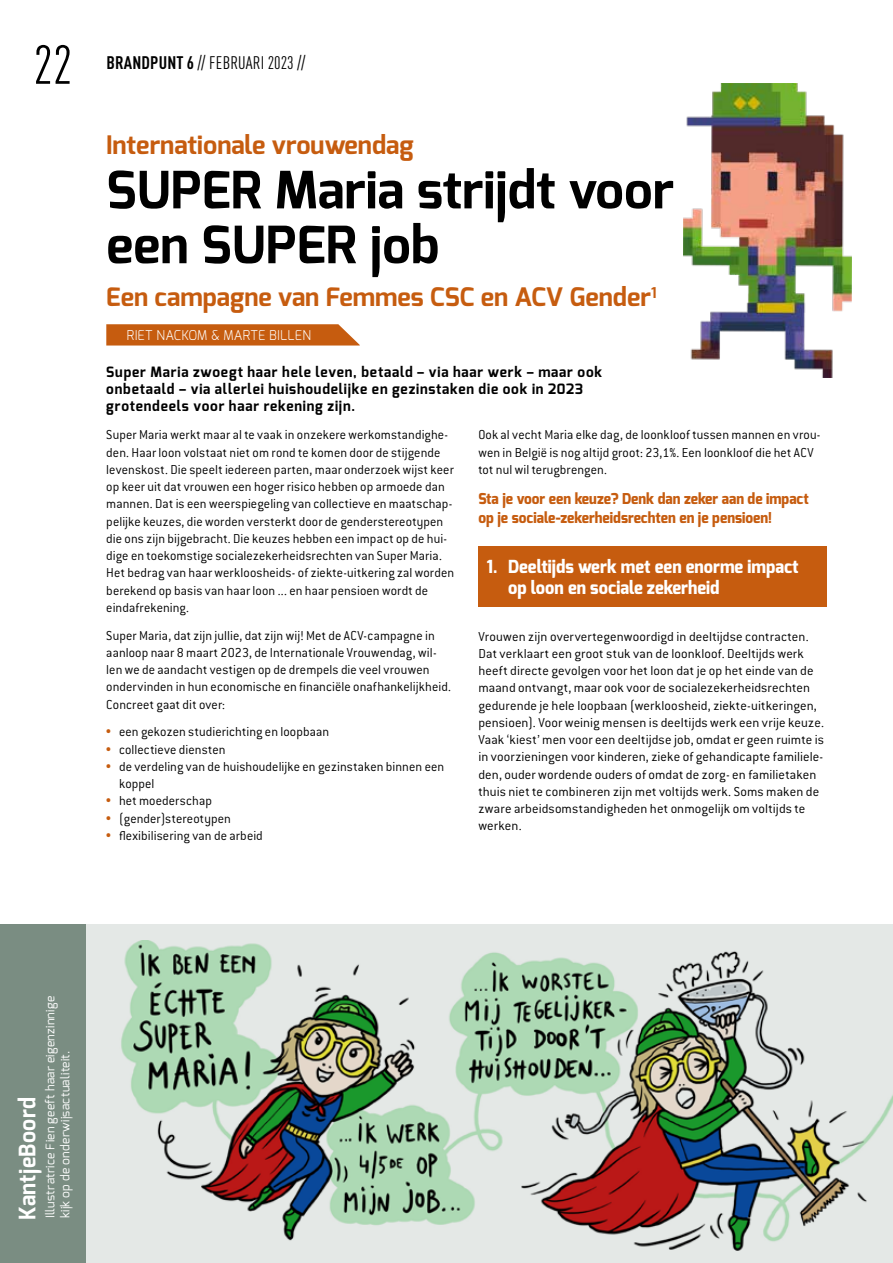
<style>
.page{position:relative;width:893px;height:1263px;background:#fff}
.page>*{position:absolute;margin:0;border:0;box-sizing:border-box;transform-origin:0 0}
.t1{font:condensed 54px "DINOT";color:#000}
.t2{font:700 51.3px/54.9px "Exo";color:#000}
.t3{font:700 25.5px "Exo";color:#c65c0f}
.t4{font:700 22.65px "Exo";letter-spacing:.02em;color:#fff;scale:.95 1}
.t5{font:800 18px/21px "Exo";color:#fff;scale:.93 1}
.t6{font:condensed 18px "DINOT";letter-spacing:.01em;color:#000}
.t7{font:800 15px/19.5px "Exo";color:#c65c0f;scale:.93 1}
.t8{font:300 14.25px/17.2px "Conduit ITC";letter-spacing:.005em;color:#000}
.t9{font:700 14.25px/17.2px "Exo";letter-spacing:.055em;color:#000}
.t10{font:300 13.5px "Exo";letter-spacing:.02em;color:#fff;scale:.95 1}
.t11{font:12px/15px "Exo";letter-spacing:.025em;color:#fff}
.s1{font-weight:700}
.s2{font-family:"Fira Sans";font-weight:700;color:#c65c0f}
</style>
<div class="page">
<div style="left:85px;top:925px;width:808px;height:338px;background:#e4e8e6"></div>
<div style="left:0;top:925px;width:85px;height:338px;background:#7a8d82"></div>
<img style="left:121px;top:940px;width:772px;height:311px">
<svg style="left:106px;top:324px;width:254px;height:21px;background:#c9651c"></svg>
<img style="left:684px;top:84px;width:167px;height:293px">
<div style="left:478px;top:547px;width:349px;height:60px;background:#c65c0f"></div>
<h1 class="t1" style="left:33px;top:33px;width:40px">22</h1>
<p class="t6" style="left:106px;top:52px;width:201px"><span class="s1">BRANDPUNT 6</span> // FEBRUARI 2023 //</p>
<h3 class="t3" style="left:106px;top:128px;width:309px">Internationale vrouwendag</h3>
<h2 class="t2" style="left:106px;top:163px;width:569px">SUPER Maria strijdt voor een SUPER job</h2>
<h3 class="t3" style="left:106px;top:280px;width:552px">Een campagne van Femmes CSC en ACV Gender<sup>1</sup></h3>
<p class="t10" style="left:127px;top:327px;width:195px">RIET NACKOM &amp; MARTE BILLEN</p>
<p class="t9" style="left:106px;top:363px;width:497px">Super Maria zwoegt haar hele leven, betaald – via haar werk – maar ook onbetaald – via allerlei huishoudelijke en gezinstaken die ook in 2023 grotendeels voor haar rekening zijn.</p>
<p class="t8" style="left:106px;top:426px;width:349px">Super Maria werkt maar al te vaak in onzekere werkomstandighe&shy;den. Haar loon volstaat niet om rond te komen door de stijgende levenskost. Die speelt iedereen parten, maar onderzoek wijst keer op keer uit dat vrouwen een hoger risico hebben op armoede dan mannen. Dat is een weerspiegeling van collectieve en maatschap&shy;pelijke keuzes, die worden versterkt door de genderstereotypen die ons zijn bijgebracht. Die keuzes hebben een impact op de hui&shy;dige en toekomstige socialezekerheidsrechten van Super Maria.<br>Het bedrag van haar werkloosheids- of ziekte-uitkering zal worden berekend op basis van haar loon ... en haar pensioen wordt de eindafrekening.</p>
<p class="t8" style="left:106px;top:627px;width:346px">Super Maria, dat zijn jullie, dat zijn wij! Met de ACV-campagne in aanloop naar 8 maart 2023, de Internationale Vrouwendag, wil&shy;len we de aandacht vestigen op de drempels die veel vrouwen ondervinden in hun economische en financiële onafhankelijkheid.<br>Concreet gaat dit over:</p>
<p class="t8" style="left:106px;top:723px;width:224px"><span class="s2">•</span> een gekozen studierichting en loopbaan</p>
<p class="t8" style="left:106px;top:741px;width:121px"><span class="s2">•</span> collectieve diensten</p>
<p class="t8" style="left:119px;top:758px;width:327px;text-indent:-13px"><span class="s2">•</span> de verdeling van de huishoudelijke en gezinstaken binnen een koppel</p>
<p class="t8" style="left:106px;top:792px;width:107px"><span class="s2">•</span> het moederschap</p>
<p class="t8" style="left:106px;top:810px;width:126px"><span class="s2">•</span> (gender)stereotypen</p>
<p class="t8" style="left:106px;top:827px;width:158px"><span class="s2">•</span> flexibilisering van de arbeid</p>
<p class="t8" style="left:478px;top:426px;width:344px">Ook al vecht Maria elke dag, de loonkloof tussen mannen en vrou&shy;wen in België is nog altijd groot: 23,1%. Een loonkloof die het ACV tot nul wil terugbrengen.</p>
<p class="t7" style="left:478px;top:489px;width:357px">Sta je voor een keuze? Denk dan zeker aan de impact op je sociale-zekerheidsrechten en je pensioen!</p>
<p class="t5" style="left:508px;top:556px;width:314px;text-indent:-21px">1. Deeltijds werk met een enorme impact op loon en sociale zekerheid</p>
<p class="t8" style="left:478px;top:627px;width:347px">Vrouwen zijn oververtegenwoordigd in deeltijdse contracten.<br>Dat verklaart een groot stuk van de loonkloof. Deeltijds werk heeft directe gevolgen voor het loon dat je op het einde van de maand ontvangt, maar ook voor de socialezekerheidsrechten gedurende je hele loopbaan (werkloosheid, ziekte-uitkeringen, pensioen). Voor weinig mensen is deeltijds werk een vrije keuze.<br>Vaak ‘kiest’ men voor een deeltijdse job, omdat er geen ruimte is in voorzieningen voor kinderen, zieke of gehandicapte familiele&shy;den, ouder wordende ouders of omdat de zorg- en familietaken thuis niet te combineren zijn met voltijds werk. Soms maken de zware arbeidsomstandigheden het onmogelijk om voltijds te werken.</p>
<p class="t11" style="left:43px;top:1218px;width:224px;rotate:-90deg">Illustratrice Fien geeft haar eigenzinnige kijk op de onderwijsactualiteit.</p>
<h3 class="t4" style="left:13px;top:1219px;width:130px;rotate:-90deg">KantjeBoord</h3>
</div>
